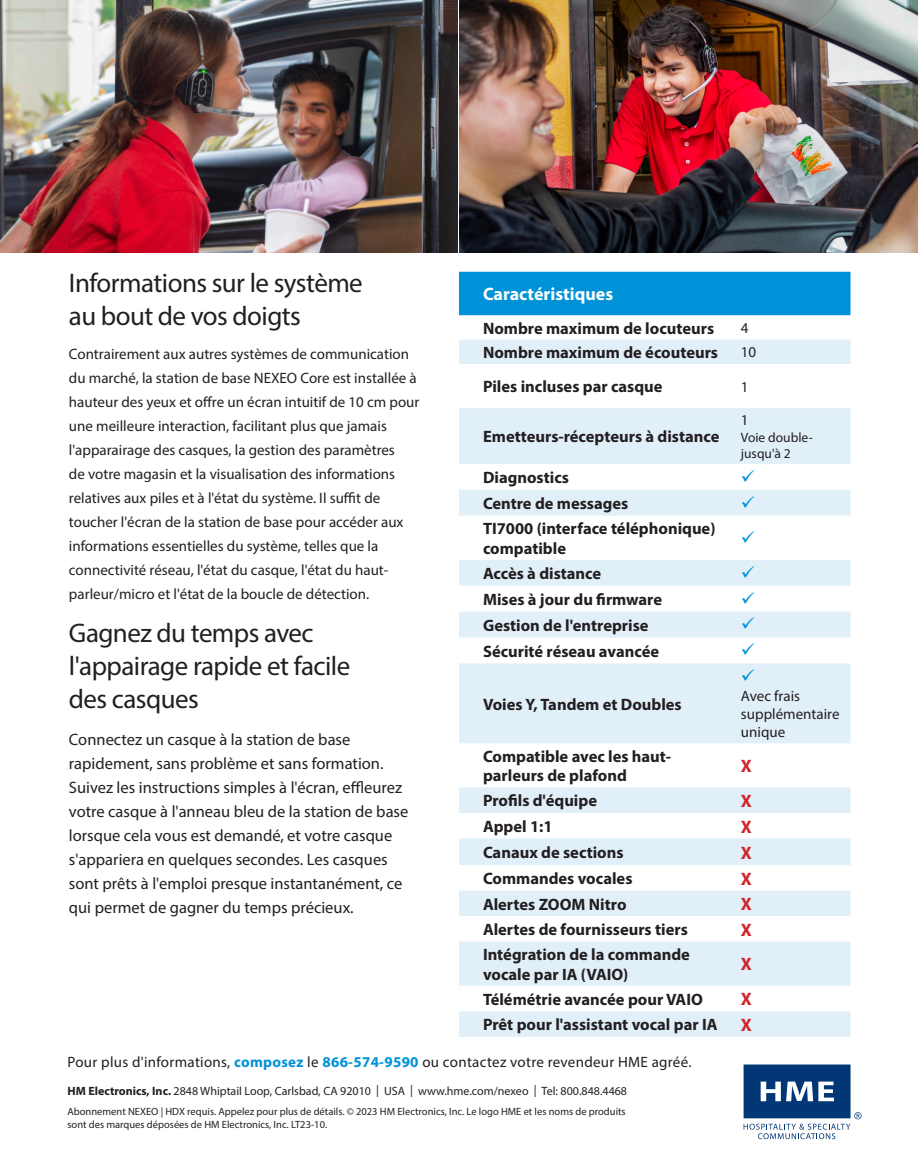
<style>
.page{position:relative;width:918px;height:1175px;background:#fff}
.page>*{position:absolute;margin:0;border:0;box-sizing:border-box;transform-origin:0 0}
.t1{font:27px/33px "Myriad Pro";letter-spacing:-.02em;color:#231f20}
.t2{font:700 18px "Myriad Pro";color:#fff}
.t3{font:700 18px "Myriad Pro";color:#d1232a}
.t4{font:700 16.5px/19.8px "Myriad Pro";color:#231f20}
.t5{font:16.5px/24px "Myriad Pro";color:#231f20}
.t6{font:15px/24px "Myriad Pro";color:#231f20}
.t7{font:15px "Myriad Pro";letter-spacing:.02em;color:#231f20}
.t8{font:13.5px/16.2px "Myriad Pro";color:#231f20}
.t9{font:12px "Myriad Pro";color:#231f20}
.t10{font:10.5px/13.5px "Myriad Pro";color:#231f20}
.s1{font-weight:700;color:#0092d8}
.s2{font-weight:700}
</style>
<div class="page">
<div style="left:459px;top:272px;width:391px;height:43px;background:#0092d8"></div>
<svg style="left:459px;top:339px;width:391px;height:697px;fill:#e1eff9"></svg>
<svg style="left:744px;top:1064px;width:118px;height:75px"></svg>
<img style="left:459px;top:0;width:459px;height:252px">
<img style="left:0;top:0;width:457px;height:252px">
<svg style="left:742px;top:470px;width:12px;height:11px"></svg>
<svg style="left:742px;top:495px;width:12px;height:12px"></svg>
<svg style="left:742px;top:530px;width:12px;height:12px"></svg>
<svg style="left:742px;top:565px;width:12px;height:12px"></svg>
<svg style="left:742px;top:591px;width:12px;height:12px"></svg>
<svg style="left:742px;top:617px;width:12px;height:12px"></svg>
<svg style="left:742px;top:643px;width:12px;height:12px"></svg>
<svg style="left:742px;top:669px;width:12px;height:12px"></svg>
<p class="t1" style="left:69px;top:266px;width:295px">Informations sur le système au bout de vos doigts</p>
<p class="t6" style="left:69px;top:342px;width:352px">Contrairement aux autres systèmes de communication du marché, la station de base NEXEO Core est installée à hauteur des yeux et offre un écran intuitif de 10 cm pour une meilleure interaction, facilitant plus que jamais l'apparairage des casques, la gestion des paramètres<br>de votre magasin et la visualisation des informations relatives aux piles et à l'état du système. Il suffit de toucher l'écran de la station de base pour accéder aux informations essentielles du système, telles que la connectivité réseau, l'état du casque, l'état du haut&shy;parleur/micro et l'état de la boucle de détection.</p>
<p class="t1" style="left:69px;top:616px;width:283px">Gagnez du temps avec l'appairage rapide et facile des casques</p>
<p class="t5" style="left:69px;top:727px;width:341px">Connectez un casque à la station de base rapidement, sans problème et sans formation.<br>Suivez les instructions simples à l'écran, effleurez votre casque à l'anneau bleu de la station de base lorsque cela vous est demandé, et votre casque s'appariera en quelques secondes. Les casques sont prêts à l'emploi presque instantanément, ce qui permet de gagner du temps précieux.</p>
<p class="t2" style="left:483px;top:282px;width:132px">Caractéristiques</p>
<p class="t4" style="left:483px;top:317px;width:233px">Nombre maximum de locuteurs</p>
<p class="t6" style="left:741px;top:316px;width:9px">4</p>
<p class="t4" style="left:483px;top:342px;width:237px">Nombre maximum de écouteurs</p>
<p class="t6" style="left:741px;top:340px;width:17px">10</p>
<p class="t4" style="left:483px;top:376px;width:181px">Piles incluses par casque</p>
<p class="t6" style="left:741px;top:374px;width:9px">1</p>
<p class="t4" style="left:483px;top:426px;width:238px">Emetteurs-récepteurs à distance</p>
<p class="t6" style="left:741px;top:408px;width:9px">1</p>
<p class="t8" style="left:741px;top:429px;width:73px">Voie double&shy;jusqu'à 2</p>
<p class="t4" style="left:483px;top:467px;width:87px">Diagnostics</p>
<p class="t4" style="left:483px;top:493px;width:147px">Centre de messages</p>
<p class="t4" style="left:483px;top:518px;width:234px">TI7000 (interface téléphonique) compatible</p>
<p class="t4" style="left:483px;top:563px;width:120px">Accès à distance</p>
<p class="t4" style="left:483px;top:589px;width:181px">Mises à jour du firmware</p>
<p class="t4" style="left:483px;top:614px;width:167px">Gestion de l'entreprise</p>
<p class="t4" style="left:483px;top:640px;width:178px">Sécurité réseau avancée</p>
<p class="t4" style="left:483px;top:693px;width:200px">Voies Y, Tandem et Doubles</p>
<p class="t6" style="left:741px;top:687px;width:100px;line-height:18px">Avec frais supplémentaire unique</p>
<p class="t4" style="left:483px;top:745px;width:190px">Compatible avec les haut&shy;parleurs de plafond</p>
<p class="t3" style="left:741px;top:754px;width:13px">X</p>
<p class="t4" style="left:483px;top:790px;width:116px">Profils d'équipe</p>
<p class="t3" style="left:741px;top:789px;width:13px">X</p>
<p class="t4" style="left:483px;top:816px;width:71px">Appel 1:1</p>
<p class="t3" style="left:741px;top:814px;width:13px">X</p>
<p class="t4" style="left:483px;top:842px;width:142px">Canaux de sections</p>
<p class="t3" style="left:741px;top:840px;width:13px">X</p>
<p class="t4" style="left:483px;top:868px;width:151px">Commandes vocales</p>
<p class="t3" style="left:741px;top:866px;width:13px">X</p>
<p class="t4" style="left:483px;top:893px;width:145px">Alertes ZOOM Nitro</p>
<p class="t3" style="left:741px;top:892px;width:13px">X</p>
<p class="t4" style="left:483px;top:919px;width:206px">Alertes de fournisseurs tiers</p>
<p class="t3" style="left:741px;top:917px;width:13px">X</p>
<p class="t4" style="left:483px;top:944px;width:208px">Intégration de la commande vocale par IA (VAIO)</p>
<p class="t3" style="left:741px;top:952px;width:13px">X</p>
<p class="t4" style="left:483px;top:988px;width:222px">Télémétrie avancée pour VAIO</p>
<p class="t3" style="left:741px;top:987px;width:13px">X</p>
<p class="t4" style="left:483px;top:1014px;width:236px">Prêt pour l'assistant vocal par IA</p>
<p class="t3" style="left:741px;top:1013px;width:13px">X</p>
<p class="t7" style="left:68px;top:1052px;width:625px">Pour plus d'informations, <span class="s1">composez</span> le <span class="s1">866-574-9590</span> ou contactez votre revendeur HME agréé.</p>
<p class="t9" style="left:68px;top:1083px;width:561px"><span class="s2">HM Electronics, Inc.</span> 2848 Whiptail Loop, Carlsbad, CA 92010 | USA | www.hme.com/nexeo | Tel: 800.848.4468</p>
<p class="t10" style="left:68px;top:1104px;width:560px">Abonnement NEXEO | HDX requis. Appelez pour plus de détails. © 2023 HM Electronics, Inc. Le logo HME et les noms de produits sont des marques déposées de HM Electronics, Inc. LT23-10.</p>
</div>
